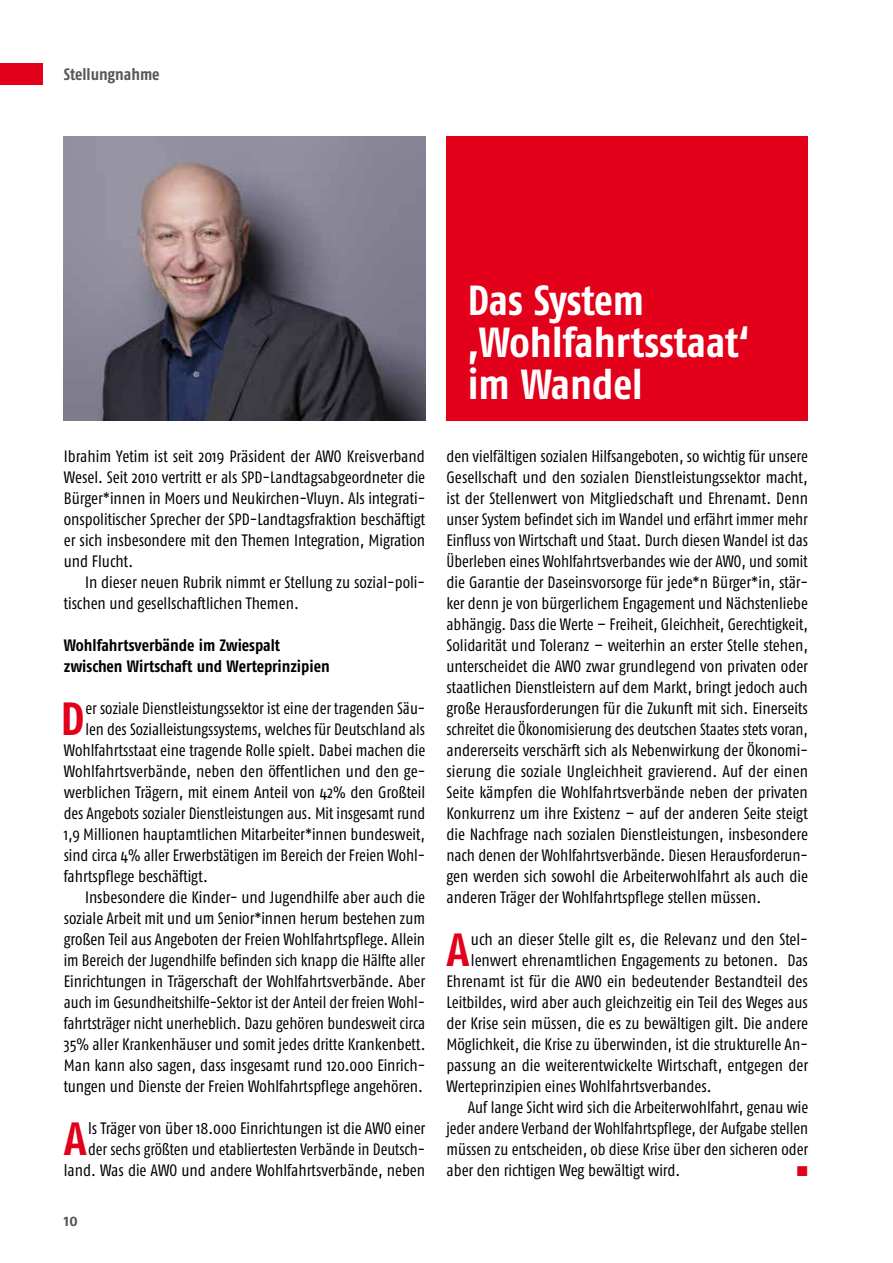
<style>
.page{position:relative;width:893px;height:1263px;background:#fff}
.page>*{position:absolute;margin:0;border:0;box-sizing:border-box;transform-origin:0 0}
.t1{font:700 46.5px "Fago Co";color:#e2001a}
.t2{font:700 42px/42px "Fago Co";letter-spacing:-.005em;color:#fff}
.t3{font:16.5px/21px "Fago Co";color:#000;text-align:justify}
.t4{font:700 16.5px/21px "Fago Co";letter-spacing:-.005em;color:#000}
.t5{font:16.5px "Fago Co";color:#000;scale:.96 1}
.t6{font:700 16.5px "Fago Co";color:#58585a}
.t7{font:16.5px "European Pi Three";color:#e2001a}
</style>
<div class="page">
<div style="left:446px;top:136px;width:362px;height:285px;background:#e2001a"></div>
<img style="left:64px;top:136px;width:361px;height:285px">
<div style="left:0;top:63px;width:43px;height:21px;background:#e2001a"></div>
<p class="t6" style="left:64px;top:64px;width:97px">Stellungnahme</p>
<p class="t3" style="left:64px;top:446px;width:363px">Ibrahim Yetim ist seit 2019 Präsident der AWO Kreisverband Wesel. Seit 2010 vertritt er als SPD-Landtagsabgeordneter die Bürger*innen in Moers und Neukirchen-Vluyn. Als integrati&shy;onspolitischer Sprecher der SPD-Landtagsfraktion beschäftigt er sich insbesondere mit den Themen Integration, Migration und Flucht.</p>
<p class="t3" style="left:64px;top:572px;width:363px;text-indent:21px">In dieser neuen Rubrik nimmt er Stellung zu sozial-poli&shy;tischen und gesellschaftlichen Themen.</p>
<p class="t4" style="left:64px;top:635px;width:267px">Wohlfahrtsverbände im Zwiespalt zwischen Wirtschaft und Werteprinzipien</p>
<h1 class="t1" style="left:61px;top:692px;width:25px">D</h1>
<p class="t3" style="left:85px;top:698px;width:341px">er soziale Dienstleistungssektor ist eine der tragenden Säu-</p>
<p class="t3" style="left:85px;top:719px;width:341px">len des Sozialleistungssystems, welches für Deutschland als</p>
<p class="t3" style="left:64px;top:740px;width:363px">Wohlfahrtsstaat eine tragende Rolle spielt. Dabei machen die</p>
<p class="t3" style="left:64px;top:761px;width:363px">Wohlfahrtsverbände, neben den öffentlichen und den ge-</p>
<p class="t3" style="left:64px;top:782px;width:363px">werblichen Trägern, mit einem Anteil von 42% den Großteil</p>
<p class="t3" style="left:64px;top:803px;width:363px">des Angebots sozialer Dienstleistungen aus. Mit insgesamt rund</p>
<p class="t3" style="left:64px;top:824px;width:363px">1,9 Millionen hauptamtlichen Mitarbeiter*innen bundesweit,</p>
<p class="t3" style="left:64px;top:845px;width:363px">sind circa 4% aller Erwerbstätigen im Bereich der Freien Wohl-</p>
<p class="t3" style="left:64px;top:866px;width:146px">fahrtspflege beschäftigt.</p>
<p class="t3" style="left:85px;top:887px;width:342px">Insbesondere die Kinder- und Jugendhilfe aber auch die</p>
<p class="t3" style="left:64px;top:908px;width:363px">soziale Arbeit mit und um Senior*innen herum bestehen zum</p>
<p class="t3" style="left:64px;top:929px;width:363px">großen Teil aus Angeboten der Freien Wohlfahrtspflege. Allein</p>
<p class="t3" style="left:64px;top:950px;width:363px">im Bereich der Jugendhilfe befinden sich knapp die Hälfte aller</p>
<p class="t3" style="left:64px;top:971px;width:363px">Einrichtungen in Trägerschaft der Wohlfahrtsverbände. Aber</p>
<p class="t3" style="left:64px;top:992px;width:363px">auch im Gesundheitshilfe-Sektor ist der Anteil der freien Wohl-</p>
<p class="t3" style="left:64px;top:1013px;width:363px">fahrtsträger nicht unerheblich. Dazu gehören bundesweit circa</p>
<p class="t3" style="left:64px;top:1034px;width:363px">35% aller Krankenhäuser und somit jedes dritte Krankenbett.</p>
<p class="t3" style="left:64px;top:1055px;width:363px">Man kann also sagen, dass insgesamt rund 120.000 Einrich-</p>
<p class="t3" style="left:64px;top:1076px;width:361px">tungen und Dienste der Freien Wohlfahrtspflege angehören.</p>
<h1 class="t1" style="left:64px;top:1112px;width:24px">A</h1>
<p class="t3" style="left:64px;top:1118px;width:363px;text-align:right">ls Träger von über 18.000 Einrichtungen ist die AWO einer<br>der sechs größten und etabliertesten Verbände in Deutsch&shy;land. Was die AWO und andere Wohlfahrtsverbände, neben</p>
<p class="t6" style="left:64px;top:1211px;width:15px">10</p>
<h2 class="t2" style="left:468px;top:279px;width:283px">Das System ‚Wohlfahrtsstaat‘ im Wandel</h2>
<p class="t3" style="left:446px;top:446px;width:363px">den vielfältigen sozialen Hilfsangeboten, so wichtig für unsere Gesellschaft und den sozialen Dienstleistungssektor macht, ist der Stellenwert von Mitgliedschaft und Ehrenamt. Denn unser System befindet sich im Wandel und erfährt immer mehr Einfluss von Wirtschaft und Staat. Durch diesen Wandel ist das Überleben eines Wohlfahrtsverbandes wie der AWO, und somit die Garantie der Daseinsvorsorge für jede*n Bürger*in, stär&shy;ker denn je von bürgerlichem Engagement und Nächstenliebe abhängig. Dass die Werte – Freiheit, Gleichheit, Gerechtigkeit, Solidarität und Toleranz – weiterhin an erster Stelle stehen, unterscheidet die AWO zwar grundlegend von privaten oder staatlichen Dienstleistern auf dem Markt, bringt jedoch auch große Herausforderungen für die Zukunft mit sich. Einerseits schreitet die Ökonomisierung des deutschen Staates stets voran, andererseits verschärft sich als Nebenwirkung der Ökonomi&shy;sierung die soziale Ungleichheit gravierend. Auf der einen Seite kämpfen die Wohlfahrtsverbände neben der privaten Konkurrenz um ihre Existenz – auf der anderen Seite steigt die Nachfrage nach sozialen Dienstleistungen, insbesondere nach denen der Wohlfahrtsverbände. Diesen Herausforderun&shy;gen werden sich sowohl die Arbeiterwohlfahrt als auch die anderen Träger der Wohlfahrtspflege stellen müssen.</p>
<h1 class="t1" style="left:447px;top:923px;width:24px">A</h1>
<p class="t3" style="left:471px;top:929px;width:338px">uch an dieser Stelle gilt es, die Relevanz und den Stel-</p>
<p class="t3" style="left:471px;top:950px;width:338px">lenwert ehrenamtlichen Engagements zu betonen. Das</p>
<p class="t3" style="left:446px;top:971px;width:363px">Ehrenamt ist für die AWO ein bedeutender Bestandteil des</p>
<p class="t3" style="left:446px;top:992px;width:363px">Leitbildes, wird aber auch gleichzeitig ein Teil des Weges aus</p>
<p class="t3" style="left:446px;top:1013px;width:363px">der Krise sein müssen, die es zu bewältigen gilt. Die andere</p>
<p class="t3" style="left:446px;top:1034px;width:363px">Möglichkeit, die Krise zu überwinden, ist die strukturelle An-</p>
<p class="t3" style="left:446px;top:1055px;width:363px">passung an die weiterentwickelte Wirtschaft, entgegen der</p>
<p class="t3" style="left:446px;top:1076px;width:266px">Werteprinzipien eines Wohlfahrtsverbandes.</p>
<p class="t3" style="left:468px;top:1097px;width:342px">Auf lange Sicht wird sich die Arbeiterwohlfahrt, genau wie</p>
<p class="t5" style="left:446px;top:1119px;width:378px">jeder andere Verband der Wohlfahrtspflege, der Aufgabe stellen</p>
<p class="t3" style="left:446px;top:1139px;width:363px">müssen zu entscheiden, ob diese Krise über den sicheren oder</p>
<p class="t3" style="left:446px;top:1160px;width:235px">aber den richtigen Weg bewältigt wird.</p>
<p class="t7" style="left:797px;top:1160px;width:12px">K</p>
</div>
